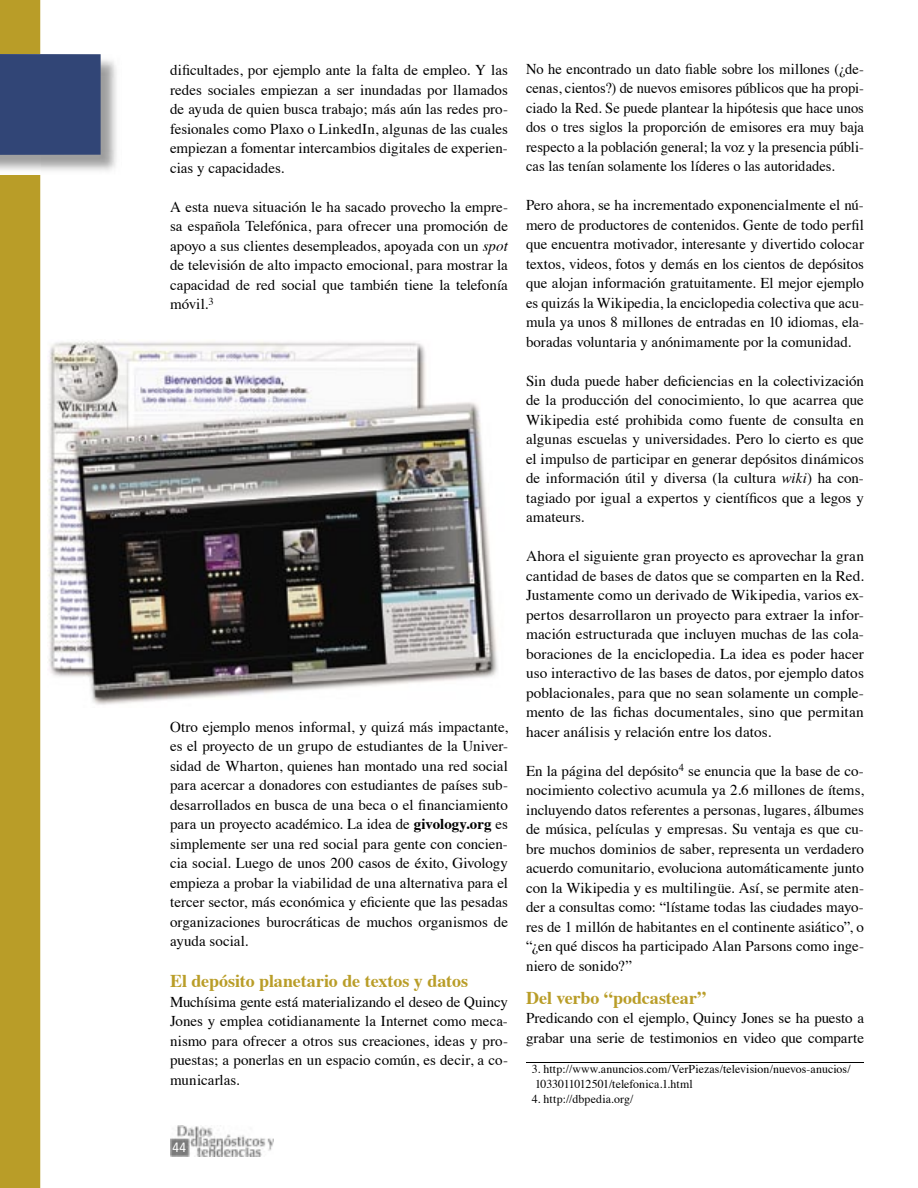
<style>
.page{position:relative;width:918px;height:1188px;background:#fff}
.page>*{position:absolute;margin:0;border:0;box-sizing:border-box;transform-origin:0 0}
.t1{font:700 18px "Times";color:#b99d28}
.t2{font:15px/19.5px "Times";color:#000;text-align:justify}
.t3{font:condensed 13.5px "Frutiger";color:#fff}
.t4{font:12px/15px "Times";letter-spacing:.005em;color:#000}
.s1{font-style:italic}
.s2{font-weight:700}
</style>
<div class="page">
<img style="left:171px;top:1126px;width:102px;height:30px">
<div style="left:0;top:0;width:40px;height:1188px;background:#b99d28"></div>
<img style="left:40px;top:60px;width:77px;height:111px">
<img style="left:0;top:155px;width:40px;height:20px">
<div style="left:0;top:54px;width:101px;height:101px;background:#314576"></div>
<hr style="left:526px;top:1062px;width:338px;height:1px;background:#000">
<img style="left:48px;top:341px;width:450px;height:364px">
<p class="t2" style="left:170px;top:59px;width:339px">dificultades, por ejemplo ante la falta de empleo. Y las redes sociales empiezan a ser inundadas por llamados de ayuda de quien busca trabajo; más aún las redes pro&shy;fesionales como Plaxo o LinkedIn, algunas de las cuales empiezan a fomentar intercambios digitales de experien&shy;cias y capacidades.</p>
<p class="t2" style="left:170px;top:195px;width:339px">A esta nueva situación le ha sacado provecho la empre&shy;sa española Telefónica, para ofrecer una promoción de apoyo a sus clientes desempleados, apoyada con un <span class="s1">spot </span>de televisión de alto impacto emocional, para mostrar la capacidad de red social que también tiene la telefonía móvil.<sup>3</sup></p>
<p class="t2" style="left:170px;top:715px;width:339px">Otro ejemplo menos informal, y quizá más impactante, es el proyecto de un grupo de estudiantes de la Univer&shy;sidad de Wharton, quienes han montado una red social para acercar a donadores con estudiantes de países sub&shy;desarrollados en busca de una beca o el financiamiento para un proyecto académico. La idea de <span class="s2">givology.org</span> es simplemente ser una red social para gente con concien&shy;cia social. Luego de unos 200 casos de éxito, Givology empieza a probar la viabilidad de una alternativa para el tercer sector, más económica y eficiente que las pesadas organizaciones burocráticas de muchos organismos de ayuda social.</p>
<p class="t1" style="left:170px;top:964px;width:300px">El depósito planetario de textos y datos</p>
<p class="t2" style="left:170px;top:991px;width:339px">Muchísima gente está materializando el deseo de Quincy Jones y emplea cotidianamente la Internet como meca&shy;nismo para ofrecer a otros sus creaciones, ideas y pro&shy;puestas; a ponerlas en un espacio común, es decir, a co&shy;municarlas.</p>
<p class="t3" style="left:173px;top:1140px;width:15px">44</p>
<p class="t2" style="left:526px;top:57px;width:339px">No he encontrado un dato fiable sobre los millones (¿de&shy;cenas, cientos?) de nuevos emisores públicos que ha propi&shy;ciado la Red. Se puede plantear la hipótesis que hace unos dos o tres siglos la proporción de emisores era muy baja respecto a la población general; la voz y la presencia públi&shy;cas las tenían solamente los líderes o las autoridades.</p>
<p class="t2" style="left:526px;top:194px;width:339px">Pero ahora, se ha incrementado exponencialmente el nú&shy;mero de productores de contenidos. Gente de todo perfil que encuentra motivador, interesante y divertido colocar textos, videos, fotos y demás en los cientos de depósitos que alojan información gratuitamente. El mejor ejemplo es quizás la Wikipedia, la enciclopedia colectiva que acu&shy;mula ya unos 8 millones de entradas en 10 idiomas, ela&shy;boradas voluntaria y anónimamente por la comunidad.</p>
<p class="t2" style="left:526px;top:369px;width:339px">Sin duda puede haber deficiencias en la colectivización de la producción del conocimiento, lo que acarrea que Wikipedia esté prohibida como fuente de consulta en algunas escuelas y universidades. Pero lo cierto es que el impulso de participar en generar depósitos dinámicos de información útil y diversa (la cultura <span class="s1">wiki</span>) ha con&shy;tagiado por igual a expertos y científicos que a legos y amateurs.</p>
<p class="t2" style="left:526px;top:545px;width:339px">Ahora el siguiente gran proyecto es aprovechar la gran cantidad de bases de datos que se comparten en la Red.<br>Justamente como un derivado de Wikipedia, varios ex&shy;pertos desarrollaron un proyecto para extraer la infor&shy;mación estructurada que incluyen muchas de las cola&shy;boraciones de la enciclopedia. La idea es poder hacer uso interactivo de las bases de datos, por ejemplo datos poblacionales, para que no sean solamente un comple&shy;mento de las fichas documentales, sino que permitan hacer análisis y relación entre los datos.</p>
<p class="t2" style="left:526px;top:759px;width:339px">En la página del depósito<sup>4</sup> se enuncia que la base de co&shy;nocimiento colectivo acumula ya 2.6 millones de ítems, incluyendo datos referentes a personas, lugares, álbumes de música, películas y empresas. Su ventaja es que cu&shy;bre muchos dominios de saber, representa un verdadero acuerdo comunitario, evoluciona automáticamente junto con la Wikipedia y es multilingüe. Así, se permite aten&shy;der a consultas como: “lístame todas las ciudades mayo&shy;res de 1 millón de habitantes en el continente asiático”, o “¿en qué discos ha participado Alan Parsons como inge&shy;niero de sonido?”</p>
<p class="t1" style="left:526px;top:980px;width:182px">Del verbo “podcastear”</p>
<p class="t2" style="left:526px;top:1007px;width:339px">Predicando con el ejemplo, Quincy Jones se ha puesto a grabar una serie de testimonios en video que comparte</p>
<p class="t4" style="left:532px;top:1061px;width:320px">3. http://www.anuncios.com/VerPiezas/television/nuevos-anucios/<br>1033011012501/telefonica.1.html</p>
<p class="t4" style="left:532px;top:1091px;width:103px">4. http://dbpedia.org/</p>
</div>
